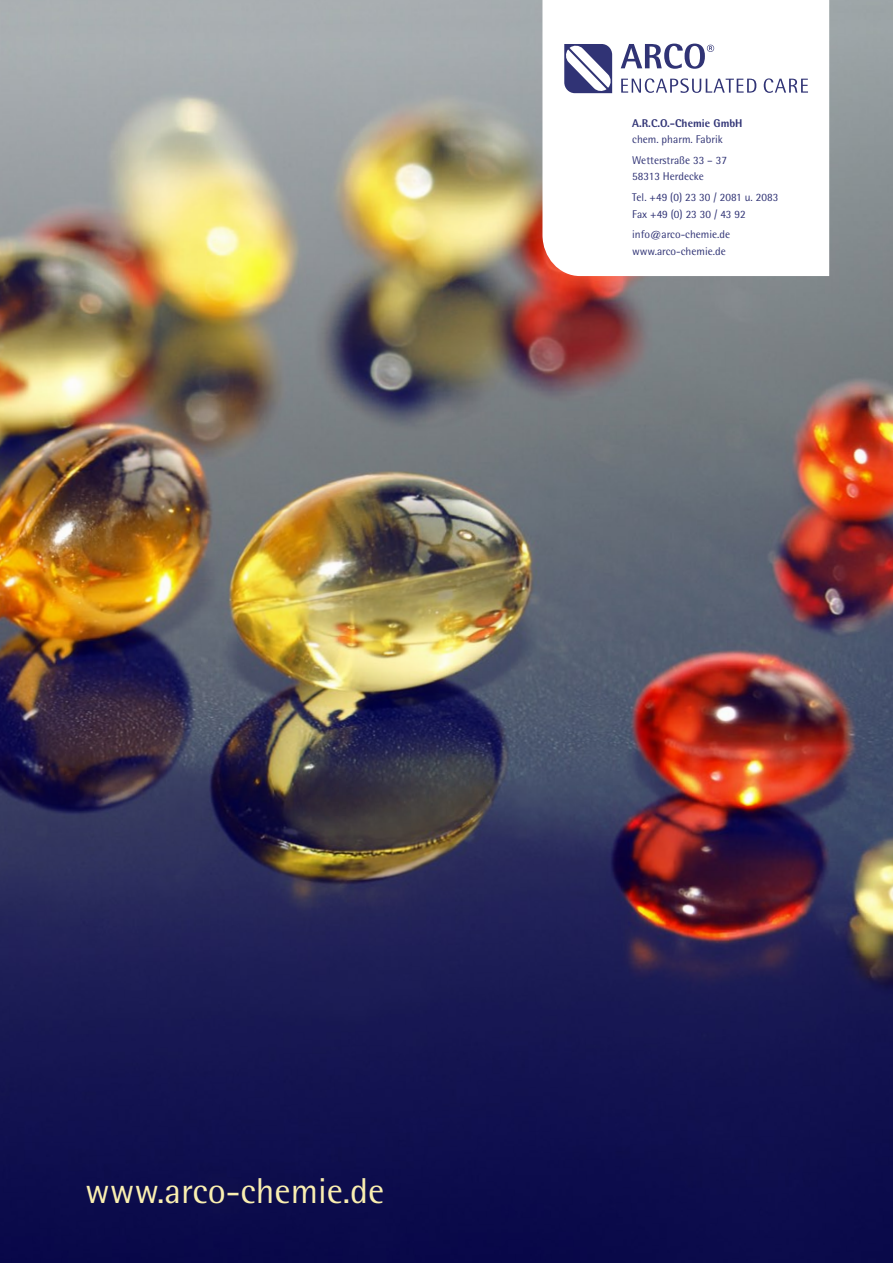
<style>
.page{position:relative;width:893px;height:1263px;background:#fff}
.page>*{position:absolute;margin:0;border:0;box-sizing:border-box;transform-origin:0 0}
.t1{font:36px "Rotis Semi Sans";color:#faefb0}
.t2{font:11.25px/16.5px "Rotis Semi Sans";color:#303375}
.t3{font:800 11.25px/16.5px "Rotis Semi Sans";color:#303375}
.s1{font-weight:400}
</style>
<div class="page">
<img style="left:0;top:0;width:893px;height:1263px">
<svg style="left:542px;top:0;width:287px;height:276px"></svg>
<svg style="left:564px;top:44px;width:48px;height:49px"></svg>
<svg style="left:621px;top:44px;width:93px;height:25px"></svg>
<svg style="left:621px;top:78px;width:135px;height:15px"></svg>
<svg style="left:764px;top:78px;width:44px;height:15px"></svg>
<p class="t3" style="left:632px;top:114px;width:112px">A.R.C.O.-Chemie GmbH <span class="s1">chem. pharm. Fabrik</span></p>
<p class="t2" style="left:632px;top:152px;width:96px">Wetterstraße 33 – 37<br>58313 Herdecke</p>
<p class="t2" style="left:632px;top:189px;width:148px">Tel. +49 (0) 23 30 / 2081 u. 2083<br>Fax +49 (0) 23 30 / 43 92</p>
<p class="t2" style="left:632px;top:226px;width:100px">info@arco-chemie.de www.arco-chemie.de</p>
<p class="t1" style="left:85px;top:1170px;width:301px">www.arco-chemie.de</p>
</div>
